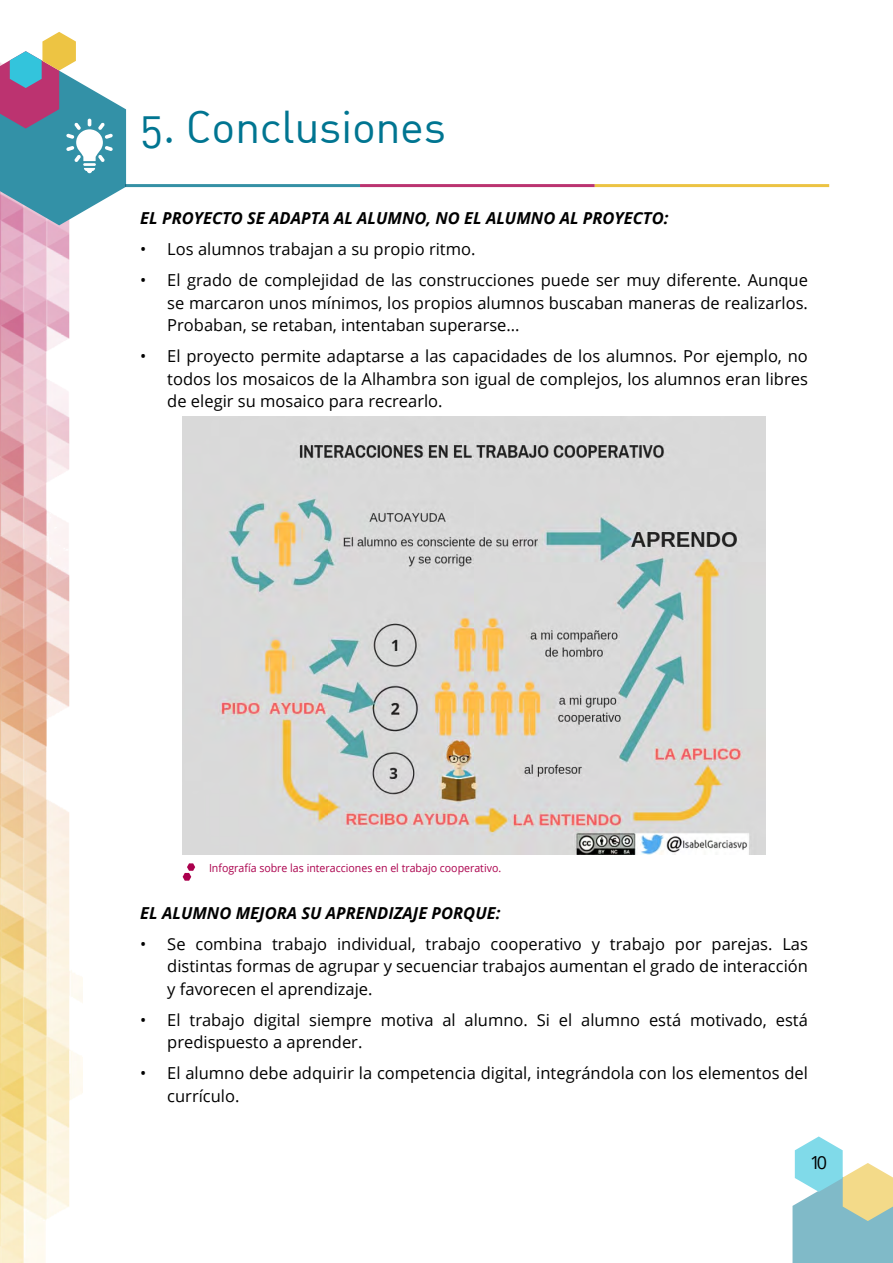
<style>
.page{position:relative;width:893px;height:1263px;background:#fff}
.page>*{position:absolute;margin:0;border:0;box-sizing:border-box;transform-origin:0 0}
.t1{font:45px "DIN Regular Alternate";letter-spacing:-.01em;color:#007591}
.t2{font:16.5px/22.5px "Open Sans";color:#000;text-align:justify}
.t3{font:italic 700 16.5px "Open Sans";color:#000}
.t4{font:11.1px "Open Sans";color:#ab004d;scale:.95 1}
</style>
<div class="page">
<img style="left:0;top:225px;width:83px;height:1038px">
<hr style="left:125px;top:184px;width:235px;height:3px;background:#03758f">
<hr style="left:360px;top:184px;width:235px;height:3px;background:#ab004d">
<hr style="left:595px;top:184px;width:234px;height:3px;background:#e8b514">
<svg style="left:792px;top:1136px;width:101px;height:127px"></svg>
<svg style="left:183px;top:863px;width:12px;height:18px"></svg>
<svg style="left:0;top:32px;width:126px;height:193px"></svg>
<img style="left:183px;top:417px;width:583px;height:437px">
<h1 class="t1" style="left:140px;top:98px;width:307px">5. Conclusiones</h1>
<p class="t3" style="left:140px;top:207px;width:530px">EL PROYECTO SE ADAPTA AL ALUMNO, NO EL ALUMNO AL PROYECTO:</p>
<p class="t2" style="left:140px;top:238px;width:337px">• Los alumnos trabajan a su propio ritmo.</p>
<p class="t2" style="left:167px;top:269px;width:642px;text-indent:-27px">• El grado de complejidad de las construcciones puede ser muy diferente. Aunque se marcaron unos mínimos, los propios alumnos buscaban maneras de realizarlos.<br>Probaban, se retaban, intentaban superarse...</p>
<p class="t2" style="left:167px;top:345px;width:642px;text-indent:-27px">• El proyecto permite adaptarse a las capacidades de los alumnos. Por ejemplo, no todos los mosaicos de la Alhambra son igual de complejos, los alumnos eran libres de elegir su mosaico para recrearlo.</p>
<p class="t4" style="left:209px;top:860px;width:309px">Infografía sobre las interacciones en el trabajo cooperativo.</p>
<p class="t3" style="left:140px;top:901px;width:362px">EL ALUMNO MEJORA SU APRENDIZAJE PORQUE:</p>
<p class="t2" style="left:167px;top:932px;width:642px;text-indent:-27px">• Se combina trabajo individual, trabajo cooperativo y trabajo por parejas. Las distintas formas de agrupar y secuenciar trabajos aumentan el grado de interacción y favorecen el aprendizaje.</p>
<p class="t2" style="left:167px;top:1008px;width:642px;text-indent:-27px">• El trabajo digital siempre motiva al alumno. Si el alumno está motivado, está predispuesto a aprender.</p>
<p class="t2" style="left:167px;top:1061px;width:642px;text-indent:-27px">• El alumno debe adquirir la competencia digital, integrándola con los elementos del currículo.</p>
</div>
